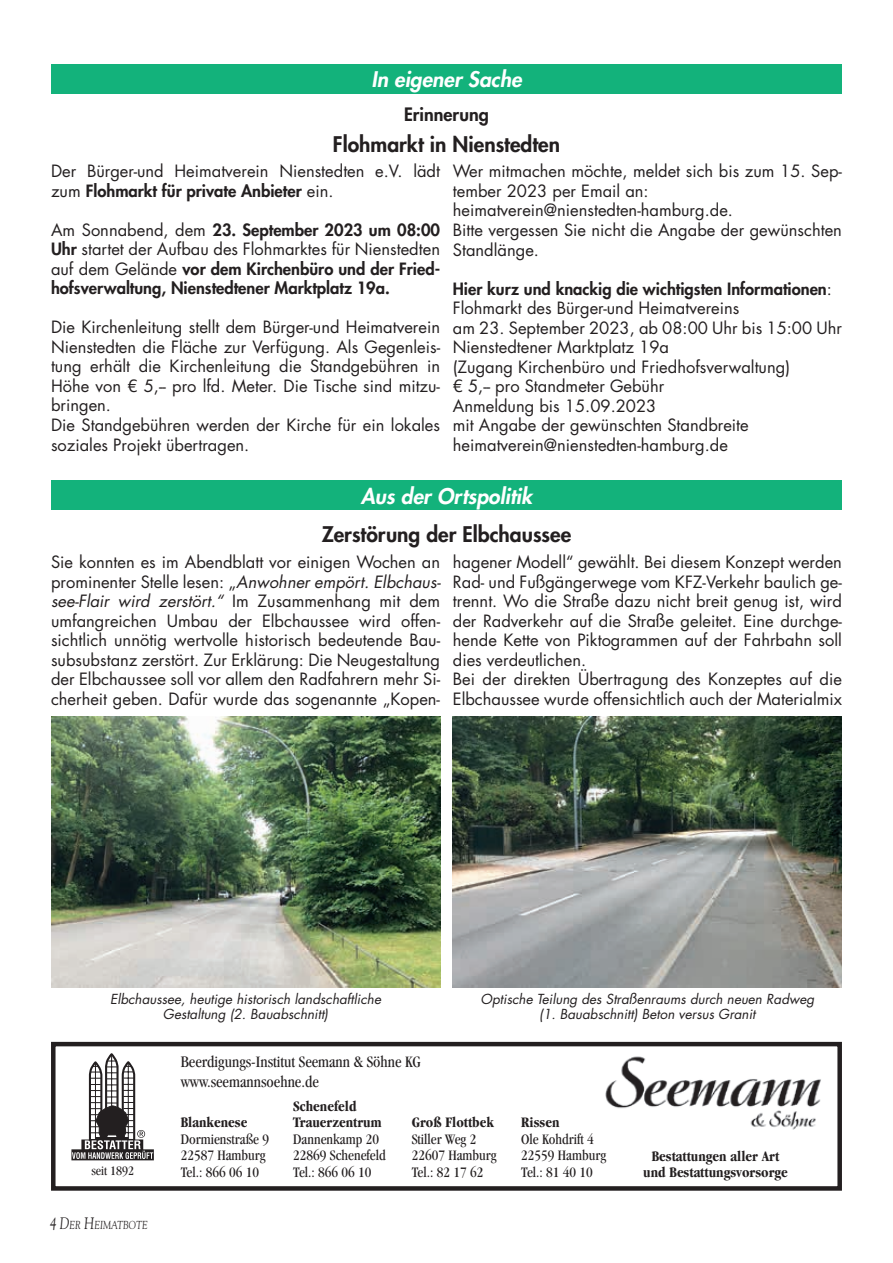
<style>
.page{position:relative;width:893px;height:1263px;background:#fff}
.page>*{position:absolute;margin:0;border:0;box-sizing:border-box;transform-origin:0 0}
.t1{font:800 21px "Futura Std";color:#231f20}
.t2{font:italic 800 21px "Futura Std";color:#fff}
.t3{font:800 18px "Futura Std";color:#231f20}
.t4{font:16.5px/19.5px "Futura Std";color:#231f20}
.t5{font:800 16.5px/19.5px "Futura Std";color:#231f20;text-align:justify}
.t6{font:condensed 16.5px/19.8px "Garamond";color:#231f20}
.t7{font:condensed 15px "Garamond";color:#231f20}
.t8{font:700 condensed 15px "Garamond";color:#231f20}
.t9{font:italic 13.5px/15px "Futura Std";color:#231f20;text-align:center}
.t10{font:condensed 13.5px "Garamond";color:#231f20}
.t11{font:italic 11.55px "Goudy Std";color:#231f20;scale:.8 1}
.s1{font-weight:800}
.s2{font-weight:400}
.s3{font-style:italic}
.s4{font-size:16.5px}
</style>
<div class="page">
<div style="left:51px;top:1042px;width:791px;height:149px;border:4px solid #231f20"></div>
<img style="left:605px;top:1056px;width:216px;height:74px">
<svg style="left:71px;top:1054px;width:83px;height:106px"></svg>
<div style="left:51px;top:64px;width:791px;height:30px;background:#13b27b"></div>
<div style="left:51px;top:480px;width:791px;height:30px;background:#13b27b"></div>
<img style="left:51px;top:716px;width:389px;height:271px">
<img style="left:453px;top:716px;width:389px;height:271px">
<p class="t2" style="left:371px;top:66px;width:152px">In eigener Sache</p>
<p class="t3" style="left:404px;top:103px;width:86px">Erinnerung</p>
<p class="t1" style="left:333px;top:130px;width:229px">Flohmarkt in Nienstedten</p>
<p class="t4" style="left:51px;top:162px;width:391px">Der Bürger-und Heimatverein Nienstedten e.V. lädt zum <span class="s1">Flohmarkt für private Anbieter</span> ein.</p>
<p class="t5" style="left:51px;top:220px;width:391px"><span class="s2">Am Sonnabend, dem</span> 23. September 2023 um 08:00<br>Uhr <span class="s2">startet der Aufbau des Flohmarktes für Nienstedten auf dem Gelände</span> vor dem Kirchenbüro und der Fried&shy;hofsverwaltung, Nienstedtener Marktplatz 19a.</p>
<p class="t4" style="left:51px;top:318px;width:391px">Die Kirchenleitung stellt dem Bürger-und Heimatverein Nienstedten die Fläche zur Verfügung. Als Gegenleis&shy;tung erhält die Kirchenleitung die Standgebühren in Höhe von € 5,-- pro lfd. Meter. Die Tische sind mitzu&shy;bringen.<br>Die Standgebühren werden der Kirche für ein lokales soziales Projekt übertragen.</p>
<p class="t4" style="left:453px;top:162px;width:391px">Wer mitmachen möchte, meldet sich bis zum 15. Sep&shy;tember 2023 per Email an: heimatverein@nienstedten-hamburg.de.<br>Bitte vergessen Sie nicht die Angabe der gewünschten Standlänge.</p>
<p class="t4" style="left:453px;top:279px;width:391px"><span class="s1">Hier kurz und knackig die wichtigsten Informationen</span>:<br>Flohmarkt des Bürger-und Heimatvereins<br>am 23. September 2023, ab 08:00 Uhr bis 15:00 Uhr Nienstedtener Marktplatz 19a<br>(Zugang Kirchenbüro und Friedhofsverwaltung)<br>€ 5,-- pro Standmeter Gebühr<br>Anmeldung bis 15.09.2023<br>mit Angabe der gewünschten Standbreite heimatverein@nienstedten-hamburg.de</p>
<p class="t2" style="left:361px;top:483px;width:173px">Aus der Ortspolitik</p>
<p class="t1" style="left:322px;top:521px;width:251px">Zerstörung der Elbchaussee</p>
<p class="t4" style="left:51px;top:552px;width:391px;text-align:justify">Sie konnten es im Abendblatt vor einigen Wochen an prominenter Stelle lesen: „<span class="s3">Anwohner empört. Elbchaus&shy;see-Flair wird zerstört.“</span> Im Zusammenhang mit dem umfangreichen Umbau der Elbchaussee wird offen&shy;sichtlich unnötig wertvolle historisch bedeutende Bau&shy;subsubstanz zerstört. Zur Erklärung: Die Neugestaltung der Elbchaussee soll vor allem den Radfahrern mehr Si&shy;cherheit geben. Dafür wurde das sogenannte „Kopen-</p>
<p class="t4" style="left:453px;top:552px;width:391px">hagener Modell“ gewählt. Bei diesem Konzept werden Rad- und Fußgängerwege vom KFZ-Verkehr baulich ge&shy;trennt. Wo die Straße dazu nicht breit genug ist, wird der Radverkehr auf die Straße geleitet. Eine durchge&shy;hende Kette von Piktogrammen auf der Fahrbahn soll dies verdeutlichen.<br>Bei der direkten Übertragung des Konzeptes auf die Elbchaussee wurde offensichtlich auch der Materialmix</p>
<p class="t9" style="left:110px;top:992px;width:272px">Elbchaussee, heutige historisch landschaftliche<br>Gestaltung (2. Bauabschnitt)</p>
<p class="t9" style="left:481px;top:992px;width:335px">Optische Teilung des Straßenraums durch neuen Radweg (1. Bauabschnitt) Beton versus Granit</p>
<p class="t6" style="left:181px;top:1052px;width:242px">Beerdigungs-Institut Seemann &amp; Söhne KG www.seemannsoehne.de</p>
<p class="t8" style="left:293px;top:1097px;width:65px">Schenefeld</p>
<p class="t8" style="left:181px;top:1114px;width:68px">Blankenese</p>
<p class="t8" style="left:293px;top:1114px;width:90px">Trauerzentrum</p>
<p class="t8" style="left:412px;top:1114px;width:84px">Groß Flottbek</p>
<p class="t8" style="left:521px;top:1114px;width:40px">Rissen</p>
<p class="t7" style="left:181px;top:1130px;width:90px">Dormienstraße 9</p>
<p class="t7" style="left:293px;top:1130px;width:87px">Dannenkamp 20</p>
<p class="t7" style="left:412px;top:1130px;width:66px">Stiller Weg 2</p>
<p class="t7" style="left:521px;top:1130px;width:74px">Ole Kohdrift 4</p>
<p class="t7" style="left:181px;top:1147px;width:86px">22587 Hamburg</p>
<p class="t7" style="left:293px;top:1147px;width:94px">22869 Schenefeld</p>
<p class="t7" style="left:412px;top:1147px;width:86px">22607 Hamburg</p>
<p class="t7" style="left:521px;top:1147px;width:86px">22559 Hamburg</p>
<p class="t7" style="left:181px;top:1163px;width:80px">Tel.: 866 06 10</p>
<p class="t7" style="left:293px;top:1163px;width:80px">Tel.: 866 06 10</p>
<p class="t7" style="left:412px;top:1163px;width:73px">Tel.: 82 17 62</p>
<p class="t7" style="left:521px;top:1163px;width:73px">Tel.: 81 40 10</p>
<p class="t8" style="left:652px;top:1148px;width:129px">Bestattungen aller Art</p>
<p class="t10" style="left:91px;top:1163px;width:44px">seit 1892</p>
<p class="t8" style="left:643px;top:1163px;width:146px">und Bestattungsvorsorge</p>
<p class="t11" style="left:50px;top:1217px;width:124px"><span class="s4">4</span> <span class="s4">D</span>ER <span class="s4">H</span>EIMATBOTE</p>
</div>
